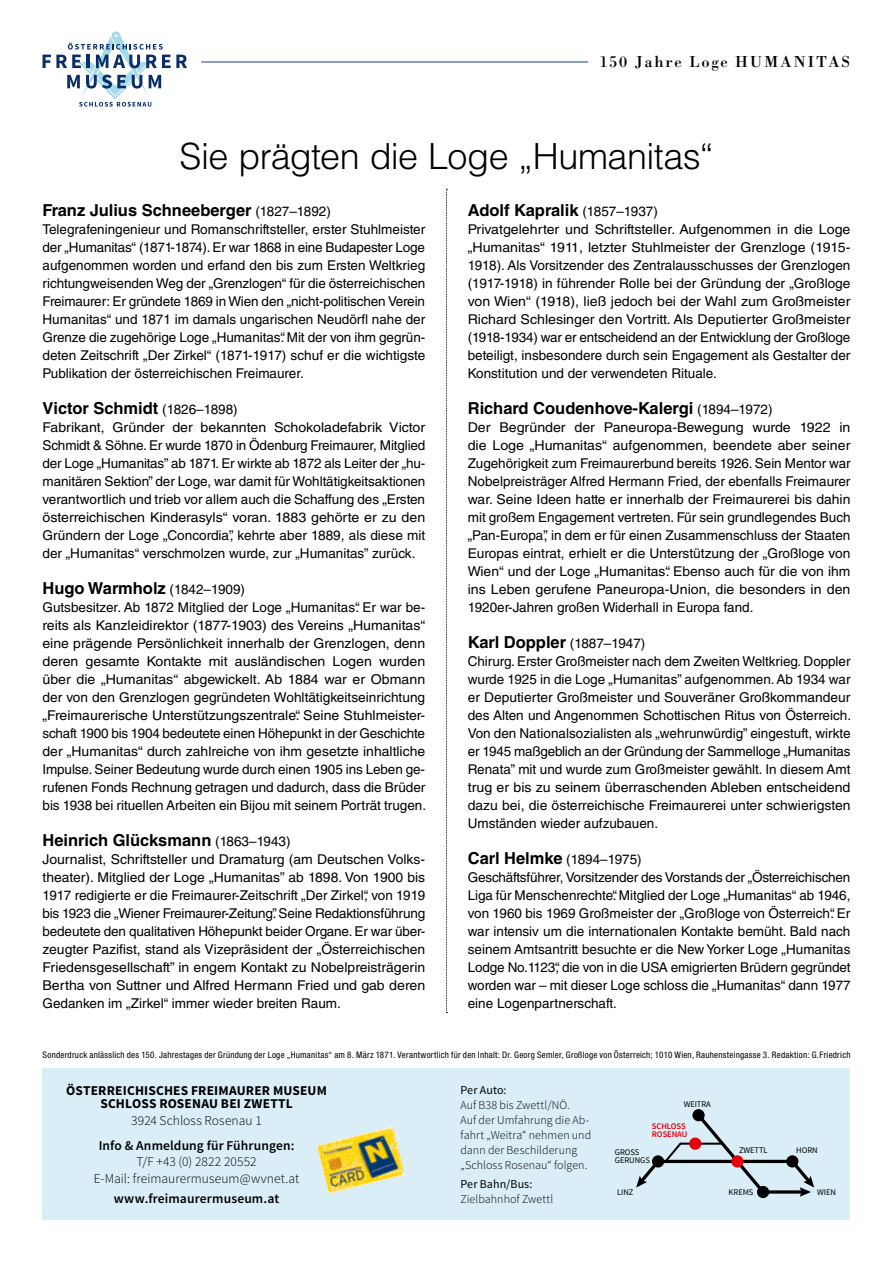
<style>
.page{position:relative;width:893px;height:1263px;background:#fff}
.page>*{position:absolute;margin:0;border:0;box-sizing:border-box;transform-origin:0 0}
.t1{font:300 36px "Helvetica LT Std";letter-spacing:-.015em;color:#000}
.t2{font:700 16.5px "Helvetica LT Std";color:#000}
.t3{font:16.5px "Bodoni Std";letter-spacing:.115em;color:#000}
.t4{font:13.5px/18px "Helvetica LT Std";color:#000;text-align:justify}
.t5{font:13.5px/18px "Helvetica LT Std";color:#000;text-align:justify;scale:1.05 1}
.t6{font:13.5px/18px "Helvetica LT Std";color:#000;text-align:justify;scale:1.04 1}
.t7{font:300 13.5px/16.5px "Source Sans Pro";letter-spacing:.005em;color:#000;text-align:center}
.t8{font:700 13.5px/13.5px "Source Sans Pro";letter-spacing:.015em;color:#000;text-align:center}
.t9{font:600 13.5px "Source Sans Pro";letter-spacing:.01em;color:#000}
.t10{font:300 12px/15px "Source Sans Pro";letter-spacing:.005em;color:#000}
.t11{font:12px "Source Sans Pro";letter-spacing:.005em;color:#000}
.t12{font:condensed 9px "Helvetica Neue LT Std";letter-spacing:.03em;color:#000}
.t13{font:8.55px "Source Sans Pro";letter-spacing:-.01em;color:#000}
.t14{font:600 8.55px/8.6px "Source Sans Pro";letter-spacing:-.01em;color:#e3000f}
.s1{font-weight:400;font-size:13.5px}
.s2{font-weight:700;font-size:16.5px}
</style>
<div class="page">
<hr style="left:201px;top:62px;width:387px;height:1px;background:#134094">
<div style="left:43px;top:1068px;width:807px;height:152px;background:#d9eef7"></div>
<svg style="left:446px;top:189px;width:1px;height:824px"></svg>
<svg style="left:43px;top:31px;width:144px;height:76px"></svg>
<svg style="left:636px;top:1117px;width:178px;height:80px"></svg>
<div style="left:692px;top:1109px;width:13px;height:12px;background:#000;border-radius:50%"></div>
<div style="left:731px;top:1155px;width:12px;height:12px;background:#e3000f;border-radius:50%"></div>
<div style="left:786px;top:1155px;width:12px;height:12px;background:#000;border-radius:50%"></div>
<div style="left:652px;top:1155px;width:12px;height:12px;background:#000;border-radius:50%"></div>
<div style="left:689px;top:1137px;width:12px;height:13px;background:#e3000f;border-radius:50%"></div>
<div style="left:757px;top:1186px;width:12px;height:12px;background:#000;border-radius:50%"></div>
<img style="left:317px;top:1126px;width:88px;height:68px">
<p class="t3" style="left:600px;top:52px;width:252px">150 Jahre Loge HUMANITAS</p>
<h1 class="t1" style="left:179px;top:134px;width:535px">Sie prägten die Loge „Humanitas“</h1>
<p class="t2" style="left:43px;top:200px;width:290px">Franz Julius Schneeberger <span class="s1">(1827–1892)</span></p>
<p class="t4" style="left:43px;top:220px;width:384px">Telegrafeningenieur und Romanschriftsteller, erster Stuhlmeister der „Humanitas“ (1871-1874). Er war 1868 in eine Budapester Loge aufgenommen worden und erfand den bis zum Ersten Weltkrieg richtungweisenden Weg der „Grenzlogen“ für die österreichischen Freimaurer: Er gründete 1869 in Wien den „nicht-politischen Verein Humanitas“ und 1871 im damals ungarischen Neudörfl nahe der Grenze die zugehörige Loge „Humanitas“. Mit der von ihm gegrün&shy;deten Zeitschrift „Der Zirkel“ (1871-1917) schuf er die wichtigste Publikation der österreichischen Freimaurer.</p>
<p class="t2" style="left:43px;top:398px;width:197px">Victor Schmidt <span class="s1">(1826–1898)</span></p>
<p class="t5" style="left:43px;top:418px;width:366px">Fabrikant, Gründer der bekannten Schokoladefabrik Victor Schmidt &amp; Söhne. Er wurde 1870 in Ödenburg Freimaurer, Mitglied der Loge „Humanitas” ab 1871. Er wirkte ab 1872 als Leiter der „hu&shy;manitären Sektion” der Loge, war damit für Wohltätigkeitsaktionen verantwortlich und trieb vor allem auch die Schaffung des „Ersten österreichischen Kinderasyls“ voran. 1883 gehörte er zu den Gründern der Loge „Concordia”, kehrte aber 1889, als diese mit der „Humanitas“ verschmolzen wurde, zur „Humanitas” zurück.</p>
<p class="t2" style="left:43px;top:578px;width:204px">Hugo Warmholz <span class="s1">(1842–1909)</span></p>
<p class="t4" style="left:43px;top:598px;width:385px;text-align:left">Gutsbesitzer. Ab 1872 Mitglied der Loge „Humanitas“. Er war be&shy;reits als Kanzleidirektor (1877-1903) des Vereins „Humanitas“ eine prägende Persönlichkeit innerhalb der Grenzlogen, denn deren gesamte Kontakte mit ausländischen Logen wurden über die „Humanitas“ abgewickelt. Ab 1884 war er Obmann der von den Grenzlogen gegründeten Wohltätigkeitseinrichtung „Freimaurerische Unterstützungszentrale“. Seine Stuhlmeister&shy;schaft 1900 bis 1904 bedeutete einen Höhepunkt in der Geschichte der „Humanitas“ durch zahlreiche von ihm gesetzte inhaltliche Impulse. Seiner Bedeutung wurde durch einen 1905 ins Leben ge&shy;rufenen Fonds Rechnung getragen und dadurch, dass die Brüder bis 1938 bei rituellen Arbeiten ein Bijou mit seinem Porträt trugen.</p>
<p class="t2" style="left:43px;top:830px;width:250px">Heinrich Glücksmann <span class="s1">(1863–1943)</span></p>
<p class="t6" style="left:43px;top:850px;width:369px">Journalist, Schriftsteller und Dramaturg (am Deutschen Volks&shy;theater). Mitglied der Loge „Humanitas” ab 1898. Von 1900 bis 1917 redigierte er die Freimaurer-Zeitschrift „Der Zirkel“, von 1919 bis 1923 die „Wiener Freimaurer-Zeitung”. Seine Redaktionsführung bedeutete den qualitativen Höhepunkt beider Organe. Er war über&shy;zeugter Pazifist, stand als Vizepräsident der „Österreichischen Friedensgesellschaft” in engem Kontakt zu Nobelpreisträgerin Bertha von Suttner und Alfred Hermann Fried und gab deren Gedanken im „Zirkel“ immer wieder breiten Raum.</p>
<p class="t2" style="left:468px;top:200px;width:192px">Adolf Kapralik <span class="s1">(1857–1937)</span></p>
<p class="t5" style="left:468px;top:220px;width:366px">Privatgelehrter und Schriftsteller. Aufgenommen in die Loge „Humanitas“ 1911, letzter Stuhlmeister der Grenzloge (1915- 1918). Als Vorsitzender des Zentralausschusses der Grenzlogen (1917-1918) in führender Rolle bei der Gründung der „Großloge von Wien“ (1918), ließ jedoch bei der Wahl zum Großmeister Richard Schlesinger den Vortritt. Als Deputierter Großmeister (1918-1934) war er entscheidend an der Entwicklung der Großloge beteiligt, insbesondere durch sein Engagement als Gestalter der Konstitution und der verwendeten Rituale.</p>
<p class="t2" style="left:468px;top:398px;width:306px">Richard Coudenhove-Kalergi <span class="s1">(1894–1972)</span></p>
<p class="t5" style="left:468px;top:418px;width:366px">Der Begründer der Paneuropa-Bewegung wurde 1922 in die Loge „Humanitas“ aufgenommen, beendete aber seiner Zugehörigkeit zum Freimaurerbund bereits 1926. Sein Mentor war Nobelpreisträger Alfred Hermann Fried, der ebenfalls Freimaurer war. Seine Ideen hatte er innerhalb der Freimaurerei bis dahin mit großem Engagement vertreten. Für sein grundlegendes Buch „Pan-Europa”, in dem er für einen Zusammenschluss der Staaten Europas eintrat, erhielt er die Unterstützung der „Großloge von Wien“ und der Loge „Humanitas“. Ebenso auch für die von ihm ins Leben gerufene Paneuropa-Union, die besonders in den 1920er-Jahren großen Widerhall in Europa fand.</p>
<p class="t2" style="left:468px;top:632px;width:179px">Karl Doppler <span class="s1">(1887–1947)</span></p>
<p class="t4" style="left:468px;top:652px;width:385px">Chirurg. Erster Großmeister nach dem Zweiten Weltkrieg. Doppler wurde 1925 in die Loge „Humanitas” aufgenommen. Ab 1934 war er Deputierter Großmeister und Souveräner Großkommandeur des Alten und Angenommen Schottischen Ritus von Österreich.<br>Von den Nationalsozialisten als „wehrunwürdig” eingestuft, wirkte er 1945 maßgeblich an der Gründung der Sammelloge „Humanitas Renata” mit und wurde zum Großmeister gewählt. In diesem Amt trug er bis zu seinem überraschenden Ableben entscheidend dazu bei, die österreichische Freimaurerei unter schwierigsten Umständen wieder aufzubauen.</p>
<p class="t4" style="left:468px;top:850px;width:384px;text-align:left"><span class="s2">Carl Helmke</span> (1894–1975)<br>Geschäftsführer, Vorsitzender des Vorstands der „Österreichischen Liga für Menschenrechte“. Mitglied der Loge „Humanitas“ ab 1946, von 1960 bis 1969 Großmeister der „Großloge von Österreich“. Er war intensiv um die internationalen Kontakte bemüht. Bald nach seinem Amtsantritt besuchte er die New Yorker Loge „Humanitas Lodge No.1123“, die von in die USA emigrierten Brüdern gegründet worden war – mit dieser Loge schloss die „Humanitas“ dann 1977 eine Logenpartnerschaft.</p>
<p class="t12" style="left:43px;top:1049px;width:809px">Sonderdruck anlässlich des 150. Jahrestages der Gründung der Loge „Humanitas“ am 8. März 1871. Verantwortlich für den Inhalt: Dr. Georg Semler, Großloge von Österreich; 1010 Wien, Rauhensteingasse 3. Redaktion: G.Friedrich</p>
<p class="t8" style="left:66px;top:1084px;width:262px">ÖSTERREICHISCHES FREIMAURER MUSEUM<br>SCHLOSS ROSENAU BEI ZWETTL</p>
<p class="t7" style="left:131px;top:1112px;width:132px">3924 Schloss Rosenau 1</p>
<p class="t9" style="left:99px;top:1137px;width:197px">Info &amp; Anmeldung für Führungen:</p>
<p class="t7" style="left:94px;top:1153px;width:207px">T/F +43 (0) 2822 20552<br>E-Mail: freimaurermuseum@wvnet.at</p>
<p class="t9" style="left:114px;top:1190px;width:167px">www.freimaurermuseum.at</p>
<p class="t11" style="left:460px;top:1082px;width:47px">Per Auto:</p>
<p class="t10" style="left:460px;top:1097px;width:132px">Auf B38 bis Zwettl/NÖ.<br>Auf der Umfahrung die Ab&shy;fahrt „Weitra“ nehmen und dann der Beschilderung „Schloss Rosenau“ folgen.</p>
<p class="t11" style="left:460px;top:1176px;width:73px">Per Bahn/Bus:</p>
<p class="t10" style="left:460px;top:1191px;width:94px">Zielbahnhof Zwettl</p>
<p class="t13" style="left:684px;top:1099px;width:29px">WEITRA</p>
<p class="t14" style="left:652px;top:1122px;width:37px">SCHLOSS<br>ROSENAU</p>
<p class="t13" style="left:615px;top:1146px;width:26px">GROSS</p>
<p class="t13" style="left:796px;top:1145px;width:23px">HORN</p>
<p class="t13" style="left:615px;top:1155px;width:37px">GERUNGS</p>
<p class="t13" style="left:739px;top:1145px;width:30px">ZWETTL</p>
<p class="t13" style="left:617px;top:1187px;width:18px">LINZ</p>
<p class="t13" style="left:729px;top:1187px;width:26px">KREMS</p>
<p class="t13" style="left:817px;top:1187px;width:20px">WIEN</p>
</div>
